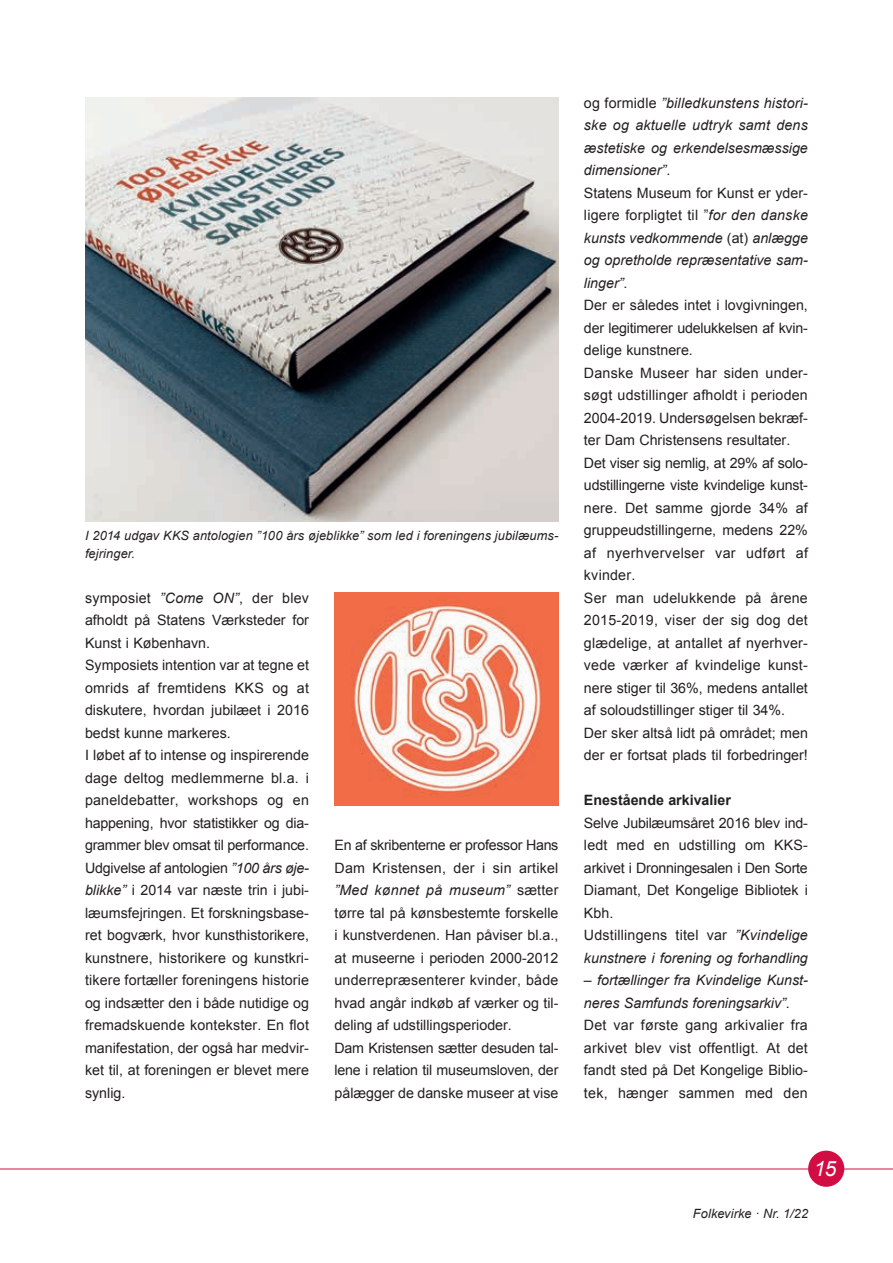
<style>
.page{position:relative;width:893px;height:1263px;background:#fff}
.page>*{position:absolute;margin:0;border:0;box-sizing:border-box;transform-origin:0 0}
.t1{font:italic 21px "Arial";color:#fff}
.t2{font:14.25px/22.5px "Arial";color:#231f20}
.t3{font:700 14.25px "Arial";color:#231f20}
.t4{font:italic 12.75px/17.2px "Arial";letter-spacing:.01em;color:#231f20}
.s1{font-style:italic}
</style>
<div class="page">
<hr style="left:0;top:1168px;width:893px;height:1px;background:#d20d44">
<div style="left:808px;top:1150px;width:36px;height:37px;background:#d20d44;border-radius:50%"></div>
<img style="left:85px;top:97px;width:473px;height:425px">
<img style="left:334px;top:592px;width:224px;height:213px">
<p class="t4" style="left:85px;top:527px;width:475px">I 2014 udgav KKS antologien ”100 års øjeblikke” som led i foreningens jubilæums&shy;fejringer.</p>
<p class="t2" style="left:85px;top:586px;width:225px">symposiet <span class="s1">”Come ON”</span>, der blev afholdt på Statens Værksteder for<br>Kunst i København.<br>Symposiets intention var at tegne et omrids af fremtidens KKS og at diskutere, hvordan jubilæet i 2016 bedst kunne markeres.<br>I løbet af to intense og inspirerende dage deltog medlemmerne bl.a. i paneldebatter, workshops og en happening, hvor statistikker og dia&shy;grammer blev omsat til performance.<br>Udgivelse af antologien <span class="s1">”100 års øje&shy;blikke”</span> i 2014 var næste trin i jubi&shy;læumsfejringen. Et forskningsbase&shy;ret bogværk, hvor kunsthistorikere, kunstnere, historikere og kunstkri&shy;tikere fortæller foreningens historie og indsætter den i både nutidige og fremadskuende kontekster. En flot manifestation, der også har medvir&shy;ket til, at foreningen er blevet mere synlig.</p>
<p class="t2" style="left:334px;top:834px;width:225px">En af skribenterne er professor Hans Dam Kristensen, der i sin artikel <span class="s1">”Med kønnet på museum”</span> sætter tørre tal på kønsbestemte forskelle i kunstverdenen. Han påviser bl.a. , at museerne i perioden 2000-2012 underrepræsenterer kvinder, både hvad angår indkøb af værker og til&shy;deling af udstillingsperioder.<br>Dam Kristensen sætter desuden tal&shy;lene i relation til museumsloven, der pålægger de danske museer at vise</p>
<p class="t2" style="left:584px;top:91px;width:226px">og formidle <span class="s1">”billedkunstens histori&shy;ske og aktuelle udtryk samt dens æstetiske og erkendelsesmæssige dimensioner”</span>.<br>Statens Museum for Kunst er yder&shy;ligere forpligtet til ”<span class="s1">for den danske kunsts vedkommende</span> (at) <span class="s1">anlægge og opretholde repræsentative sam&shy;linger”</span>.<br>Der er således intet i lovgivningen, der legitimerer udelukkelsen af kvin&shy;delige kunstnere.<br>Danske Museer har siden under&shy;søgt udstillinger afholdt i perioden<br>2004-2019. Undersøgelsen bekræf&shy;ter Dam Christensens resultater.<br>Det viser sig nemlig, at 29% af solo&shy;udstillingerne viste kvindelige kunst&shy;nere. Det samme gjorde 34% af gruppeudstillingerne, medens 22% af nyerhvervelser var udført af kvinder.<br>Ser man udelukkende på årene<br>2015-2019, viser der sig dog det glædelige, at antallet af nyerhver&shy;vede værker af kvindelige kunst&shy;nere stiger til 36%, medens antallet af soloudstillinger stiger til 34%.<br>Der sker altså lidt på området; men der er fortsat plads til forbedringer!</p>
<p class="t3" style="left:584px;top:791px;width:148px">Enestående arkivalier</p>
<p class="t2" style="left:584px;top:811px;width:225px">Selve Jubilæumsåret 2016 blev ind&shy;ledt med en udstilling om KKS&shy;arkivet i Dronningesalen i Den Sorte<br>Diamant, Det Kongelige Bibliotek i<br>Kbh.<br>Udstillingens titel var <span class="s1">”Kvindelige kunstnere i forening og forhandling</span></p>
<p class="t2" style="left:584px;top:969px;width:225px"><span class="s1">– fortællinger fra Kvindelige Kunst&shy;neres Samfunds foreningsarkiv”</span>.<br>Det var første gang arkivalier fra arkivet blev vist offentligt. At det fandt sted på Det Kongelige Biblio&shy;tek, hænger sammen med den</p>
<h1 class="t1" style="left:814px;top:1155px;width:24px">15</h1>
<p class="t4" style="left:693px;top:1205px;width:117px">Folkevirke · Nr. 1/22</p>
</div>
